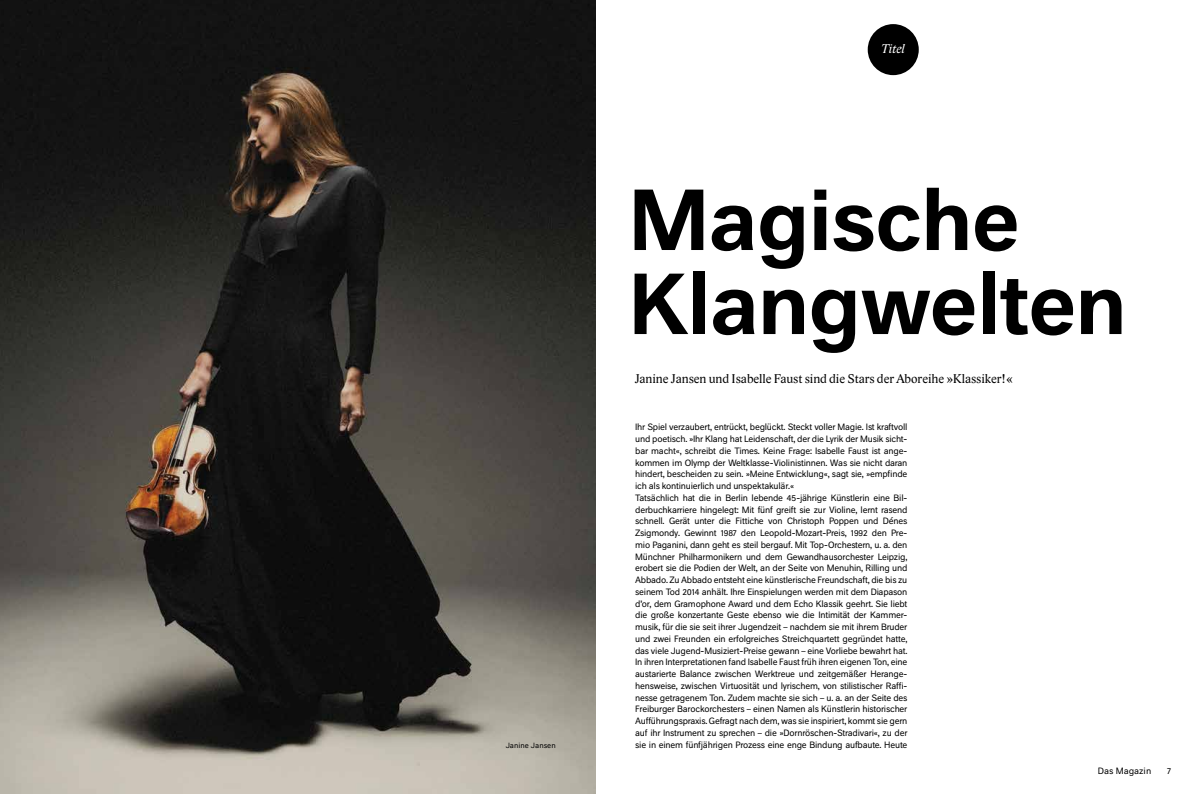
<style>
.page{position:relative;width:1191px;height:794px;background:#fff}
.page>*{position:absolute;margin:0;border:0;box-sizing:border-box;transform-origin:0 0}
.t1{font:500 80px/84px "Neutral BP";letter-spacing:-.015em;color:#000}
.t2{font:13px "Lido STF";color:#000}
.t3{font:italic 13px "Lido STF";color:#fff}
.t4{font:8.5px/11.7px "Neutral BP";letter-spacing:-.025em;color:#000}
.t5{font:8.5px "Neutral BP";color:#000}
.t6{font:7px "Neutral BP";letter-spacing:.005em;color:#000}
</style>
<div class="page">
<img style="left:0;top:0;width:595px;height:794px">
<div style="left:867px;top:24px;width:51px;height:51px;background:#000;border-radius:50%"></div>
<h2 class="t3" style="left:881px;top:42px;width:25px">Titel</h2>
<h1 class="t1" style="left:628px;top:171px;width:499px">Magische<br>Klangwelten</h1>
<h2 class="t2" style="left:634px;top:372px;width:379px">Janine Jansen und Isabelle Faust sind die Stars der Aboreihe »Klassiker!«</h2>
<p class="t4" style="left:635px;top:420px;width:274px">Ihr Spiel verzaubert, entrückt, beglückt. Steckt voller Magie. Ist kraftvoll und poetisch. »Ihr Klang hat Leidenschaft, der die Lyrik der Musik sicht&shy;bar macht«, schreibt die Times. Keine Frage: Isabelle Faust ist ange&shy;kommen im Olymp der Weltklasse-Violinistinnen. Was sie nicht daran hindert, bescheiden zu sein. »Meine Entwicklung«, sagt sie, »empfinde ich als kontinuierlich und unspektakulär.«<br>Tatsächlich hat die in Berlin lebende 45-jährige Künstlerin eine Bil&shy;derbuchkarriere hingelegt: Mit fünf greift sie zur Violine, lernt rasend schnell. Gerät unter die Fittiche von Christoph Poppen und Dénes Zsigmondy. Gewinnt 1987 den Leopold-Mozart-Preis, 1992 den Pre&shy;mio Paganini, dann geht es steil bergauf. Mit Top-Orchestern, u. a. den Münchner Philharmonikern und dem Gewandhausorchester Leipzig, erobert sie die Podien der Welt, an der Seite von Menuhin, Rilling und Abbado. Zu Abbado entsteht eine künstlerische Freundschaft, die bis zu seinem Tod 2014 anhält. Ihre Einspielungen werden mit dem Diapason d’or, dem Gramophone Award und dem Echo Klassik geehrt. Sie liebt die große konzertante Geste ebenso wie die Intimität der Kammer&shy;musik, für die sie seit ihrer Jugendzeit – nachdem sie mit ihrem Bruder und zwei Freunden ein erfolgreiches Streichquartett gegründet hatte, das viele Jugend-Musiziert-Preise gewann – eine Vorliebe bewahrt hat.<br>In ihren Interpretationen fand Isabelle Faust früh ihren eigenen Ton, eine austarierte Balance zwischen Werktreue und zeitgemäßer Herange&shy;hensweise, zwischen Virtuosität und lyrischem, von stilistischer Raffi&shy;nesse getragenem Ton. Zudem machte sie sich – u. a. an der Seite des Freiburger Barockorchesters – einen Namen als Künstlerin historischer Aufführungspraxis. Gefragt nach dem, was sie inspiriert, kommt sie gern auf ihr Instrument zu sprechen – die »Dornröschen-Stradivari«, zu der</p>
<p class="t6" style="left:506px;top:740px;width:52px">Janine Jansen</p>
<p class="t4" style="left:635px;top:738px;width:274px">sie in einem fünfjährigen Prozess eine enge Bindung aufbaute. Heute</p>
<p class="t5" style="left:1097px;top:764px;width:55px">Das Magazin</p>
<p class="t4" style="left:1167px;top:764px;width:5px">7</p>
</div>
